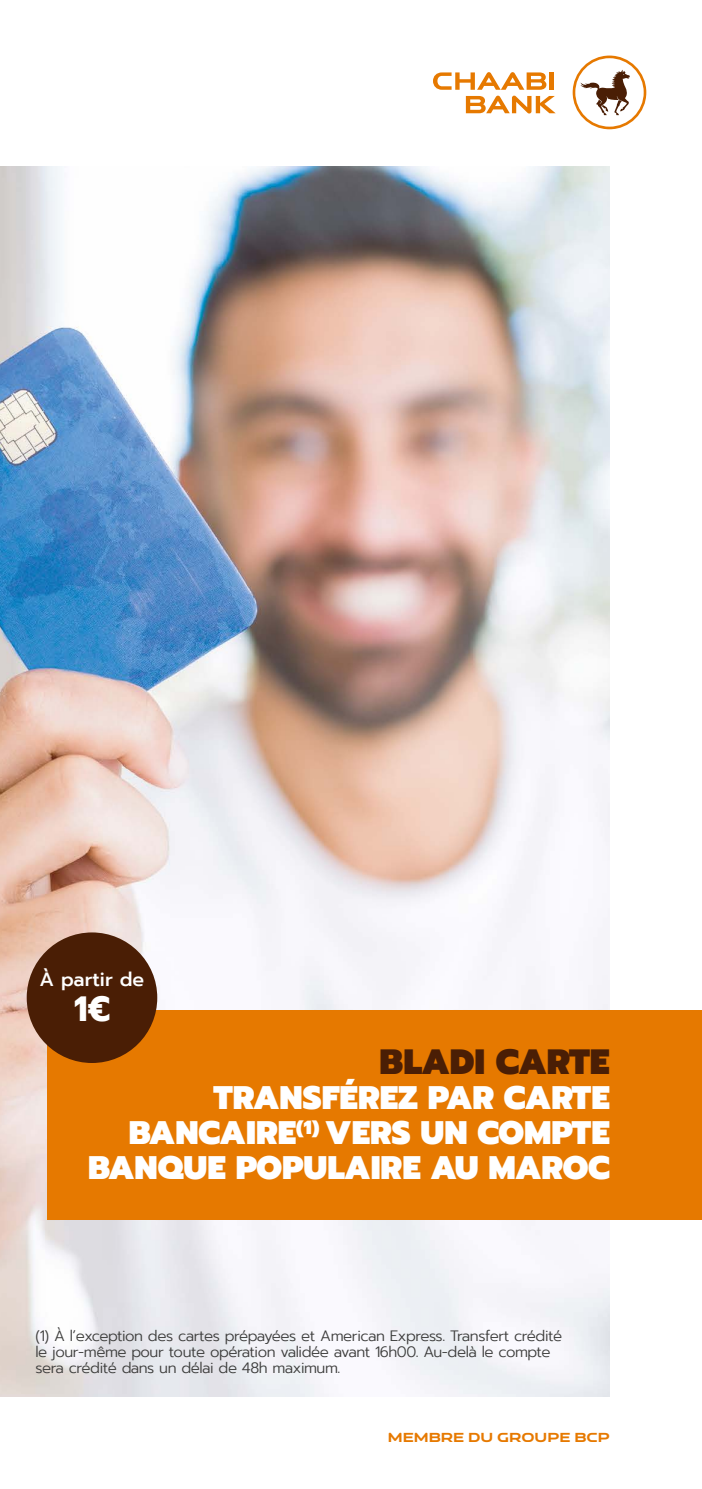
<style>
.page{position:relative;width:702px;height:1489px;background:#fff}
.page>*{position:absolute;margin:0;border:0;box-sizing:border-box;transform-origin:0 0}
.t1{font:900 35px "Prompt";color:#4a1e05}
.t2{font:700 35px "Prompt";color:#fff}
.t3{font:900 32.5px/35px "Prompt";color:#fff;text-align:right}
.t4{font:500 19.25px "Prompt";color:#fff}
.t5{font:300 15px/16.2px "Prompt";letter-spacing:-.03em;color:#3c3c3b}
.t6{font:12.5px "BCP TYPEA Regular";color:#e67900}
</style>
<div class="page">
<img style="left:0;top:166px;width:609px;height:1230px">
<svg style="left:572px;top:56px;width:74px;height:73px"></svg>
<svg style="left:433px;top:72px;width:113px;height:18px"></svg>
<div style="left:549px;top:72px;width:5px;height:18px;background:#e67900"></div>
<svg style="left:466px;top:96px;width:89px;height:17px"></svg>
<div style="left:47px;top:1010px;width:655px;height:209px;background:#e67900"></div>
<div style="left:27px;top:932px;width:130px;height:130px;background:#4a1e05;border-radius:50%"></div>
<p class="t4" style="left:40px;top:965px;width:106px">À partir de</p>
<p class="t2" style="left:74px;top:982px;width:37px">1€</p>
<p class="t1" style="left:379px;top:1035px;width:232px">BLADI CARTE</p>
<p class="t3" style="left:88px;top:1080px;width:523px">TRANSFÉREZ PAR CARTE<br>BANCAIRE<sup>(1)</sup> VERS UN COMPTE<br>BANQUE POPULAIRE AU MAROC</p>
<p class="t5" style="left:35px;top:1327px;width:528px">(1) À l’exception des cartes prépayées et American Express. Transfert crédité le jour-même pour toute opération validée avant 16h00. Au-delà le compte sera crédité dans un délai de 48h maximum.</p>
<p class="t6" style="left:388px;top:1429px;width:223px">MEM BRE DU GROUPE BCP</p>
</div>
